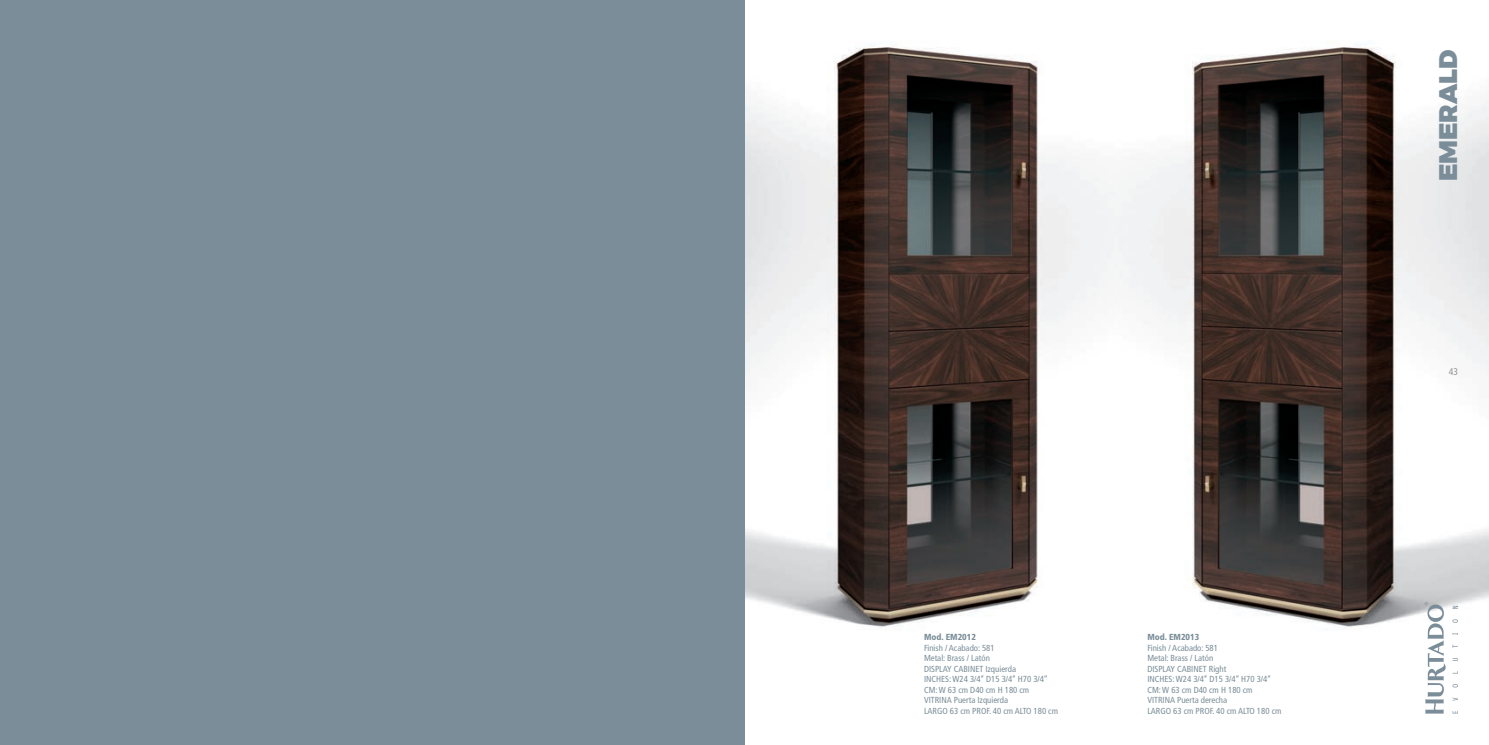
<style>
.page{position:relative;width:1489px;height:745px;background:#fff}
.page>*{position:absolute;margin:0;border:0;box-sizing:border-box;transform-origin:0 0}
.t1{font:900 25.38px "Montserrat";color:#7a8d98}
.t2{font:condensed 9.62px "Frutiger LT Std";color:#939598}
.t3{font:condensed 8.75px "Frutiger LT Std";color:#7a8d98}
.t4{font:900 condensed 8.75px "Frutiger LT Std";color:#7a8d98}
</style>
<div class="page">
<img style="left:744px;top:0;width:744px;height:744px">
<div style="left:0;top:0;width:744px;height:744px;background:#7a8d98"></div>
<svg style="left:1424px;top:601px;width:21px;height:112px"></svg>
<svg style="left:1452px;top:605px;width:5px;height:108px"></svg>
<p class="t4" style="left:924px;top:631px;width:53px">Mod. EM2012</p>
<p class="t3" style="left:924px;top:642px;width:72px">Finish / Acabado: 581</p>
<p class="t3" style="left:924px;top:652px;width:67px">Metal: Brass / Latón</p>
<p class="t3" style="left:924px;top:663px;width:94px">DISPLAY CABINET Izquierda</p>
<p class="t3" style="left:924px;top:673px;width:125px">INCHES: W24 3/4’’ D15 3/4’’ H70 3/4’’</p>
<p class="t3" style="left:924px;top:684px;width:107px">CM: W 63 cm D40 cm H 180 cm</p>
<p class="t3" style="left:924px;top:694px;width:86px">VITRINA Puerta Izquierda</p>
<p class="t3" style="left:924px;top:705px;width:135px">LARGO 63 cm PROF. 40 cm ALTO 180 cm</p>
<p class="t4" style="left:1147px;top:631px;width:53px">Mod. EM2013</p>
<p class="t3" style="left:1147px;top:642px;width:72px">Finish / Acabado: 581</p>
<p class="t3" style="left:1147px;top:652px;width:67px">Metal: Brass / Latón</p>
<p class="t3" style="left:1147px;top:663px;width:80px">DISPLAY CABINET Right</p>
<p class="t3" style="left:1147px;top:673px;width:125px">INCHES: W24 3/4’’ D15 3/4’’ H70 3/4’’</p>
<p class="t3" style="left:1147px;top:684px;width:107px">CM: W 63 cm D40 cm H 180 cm</p>
<p class="t3" style="left:1147px;top:694px;width:81px">VITRINA Puerta derecha</p>
<p class="t3" style="left:1147px;top:705px;width:135px">LARGO 63 cm PROF. 40 cm ALTO 180 cm</p>
<h1 class="t1" style="left:1427px;top:181px;width:133px;rotate:-90deg">EMERALD</h1>
<p class="t2" style="left:1448px;top:366px;width:11px">43</p>
</div>
